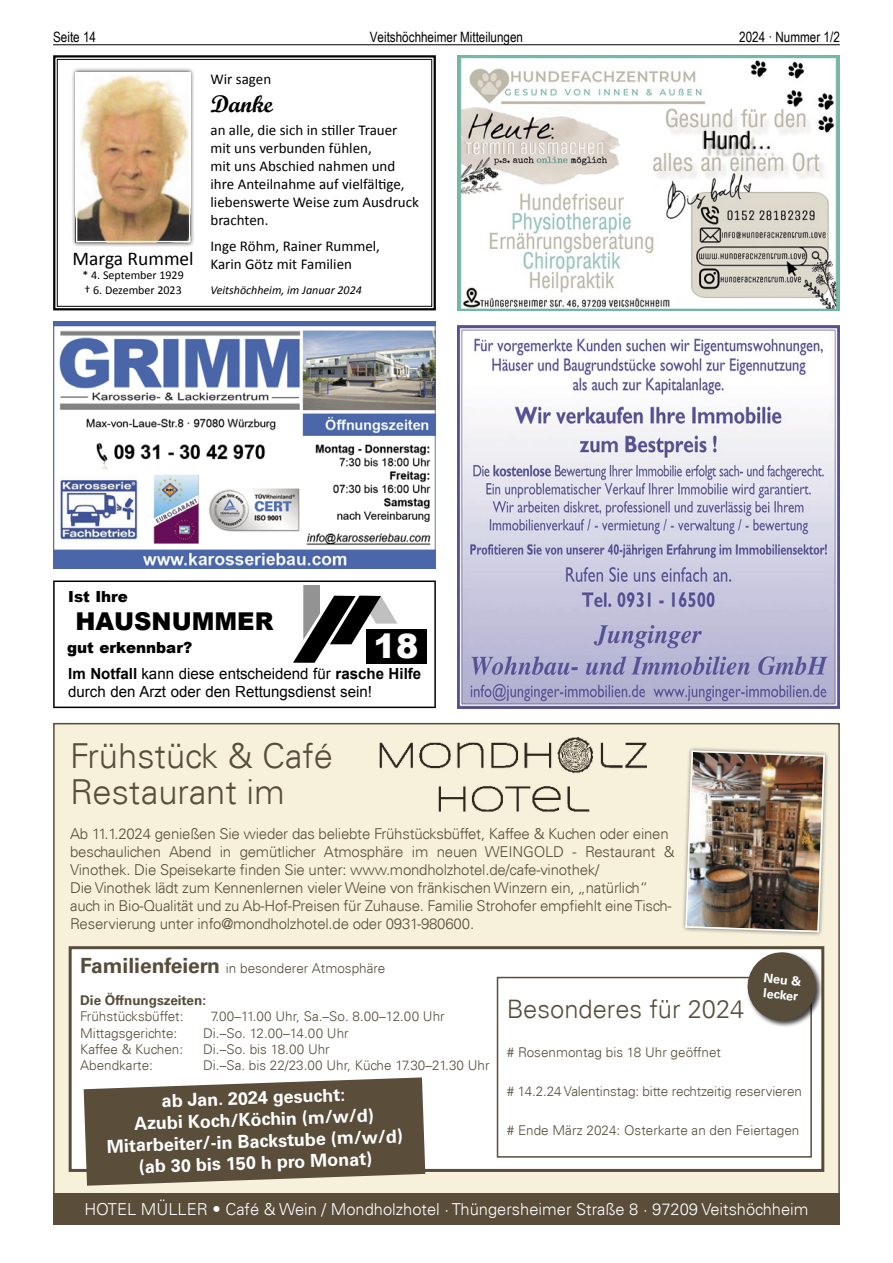
<style>
.page{position:relative;width:893px;height:1263px;background:#fff}
.page>*{position:absolute;margin:0;border:0;box-sizing:border-box;transform-origin:0 0}
.t1{font:300 34.5px/36px "Univers LT";color:#584d3b}
.t2{font:900 33.6px "Arial";color:#fff}
.t3{font:300 25.5px "Univers LT";color:#584d3b}
.t4{font:900 24.6px "Arial";color:#000}
.t5{font:24px "Script MT Bold";color:#000}
.t6{font:19.5px "Calibri";color:#000}
.t7{font:700 18px/21.6px "Univers LT";color:#fff;text-align:center}
.t8{font:300 16.5px "Univers LT";color:#fff}
.t9{font:15.3px/26.1px "Arial";color:#000}
.t10{font:900 15.3px "Arial";color:#000}
.t11{font:300 15px/18px "Univers LT";letter-spacing:-.015em;color:#584d3b}
.t12{font:15px/18px "Calibri";color:#000}
.t13{font:14.25px "Arial Narrow";color:#000}
.t14{font:300 13.5px "Univers LT";color:#584d3b}
.t15{font:700 13.5px "Univers LT";color:#584d3b}
.t16{font:700 12.6px/15.1px "Univers LT";color:#fff}
.t17{font:12px/14.4px "Calibri";color:#000}
.t18{font:italic 12px "Calibri";color:#000}
.s1{font-weight:900}
.s2{font-weight:700}
.s3{font-weight:700;font-size:21px}
</style>
<div class="page">
<hr style="left:53px;top:44px;width:787px;height:1px;background:#000">
<img style="left:457px;top:325px;width:383px;height:383px">
<div style="left:54px;top:724px;width:785px;height:500px;background:#f7f1dc"></div>
<img style="left:379px;top:738px;width:268px;height:74px">
<div style="left:681px;top:746px;width:148px;height:191px;background:#000;opacity:.5"></div>
<div style="left:70px;top:948px;width:753px;height:222px;background:#fff"></div>
<div style="left:69px;top:946px;width:755px;height:226px;border:3px solid #584d3b"></div>
<div style="left:53px;top:1193px;width:787px;height:32px;background:#5a4d3a"></div>
<svg style="left:84px;top:1077px;width:341px;height:109px;background:#6d614f"></svg>
<div style="left:497px;top:977px;width:315px;height:180px;border:2px solid #5a4d3a"></div>
<div style="left:746px;top:951px;width:77px;height:77px;background:#000;opacity:.75"></div>
<img style="left:684px;top:749px;width:142px;height:273px">
<svg style="left:53px;top:55px;width:383px;height:255px"></svg>
<div style="left:57px;top:59px;width:375px;height:248px;border:1px solid #000"></div>
<div style="left:71px;top:68px;width:124px;height:179px;background:#000;opacity:.75"></div>
<img style="left:79px;top:75px;width:108px;height:164px">
<div style="left:76px;top:72px;width:114px;height:170px;border:2px solid #fff"></div>
<img style="left:457px;top:55px;width:383px;height:256px">
<img style="left:53px;top:322px;width:383px;height:246px">
<svg style="left:53px;top:580px;width:383px;height:128px"></svg>
<svg style="left:293px;top:585px;width:104px;height:78px"></svg>
<div style="left:366px;top:629px;width:60px;height:34px;background:#000"></div>
<p class="t13" style="left:53px;top:27px;width:44px">Seite 14</p>
<p class="t13" style="left:370px;top:27px;width:155px">Veitshöchheimer Mitteilungen</p>
<p class="t13" style="left:739px;top:27px;width:102px">2024 · Nummer 1/2</p>
<h3 class="t6" style="left:73px;top:246px;width:123px">Marga Rummel</h3>
<p class="t17" style="left:83px;top:268px;width:103px">* 4. September 1929 † 6. Dezember 2023</p>
<p class="t12" style="left:210px;top:70px;width:62px">Wir sagen</p>
<h3 class="t5" style="left:210px;top:89px;width:64px">Danke</h3>
<p class="t12" style="left:210px;top:121px;width:210px">an alle, die sich in stiller Trauer mit uns verbunden fühlen,<br>mit uns Abschied nahmen und ihre Anteilnahme auf vielfältige, liebenswerte Weise zum Ausdruck brachten.</p>
<p class="t12" style="left:210px;top:237px;width:171px">Inge Röhm, Rainer Rummel,<br>Karin Götz mit Familien</p>
<p class="t18" style="left:210px;top:282px;width:153px">Veitshöchheim, im Januar 2024</p>
<p class="t10" style="left:68px;top:586px;width:61px">Ist Ihre</p>
<h3 class="t4" style="left:75px;top:603px;width:200px">HAUSNUMMER</h3>
<p class="t9" style="left:67px;top:635px;width:356px"><span class="s1">gut erkennbar?<br></span><span class="s2">Im Notfall</span> kann diese entscheidend für <span class="s2">rasche Hilfe</span></p>
<p class="t9" style="left:68px;top:679px;width:305px">durch den Arzt oder den Rettungsdienst sein!</p>
<h2 class="t2" style="left:374px;top:622px;width:46px">18</h2>
<h1 class="t1" style="left:70px;top:738px;width:264px">Frühstück &amp; Café<br>Restaurant im</h1>
<p class="t11" style="left:70px;top:825px;width:606px">Ab 11.1.2024 genießen Sie wieder das beliebte Frühstücksbüffet, Kaffee &amp; Kuchen oder einen beschaulichen Abend in gemütlicher Atmosphäre im neuen WEINGOLD - Restaurant &amp; Vinothek. Die Speisekarte finden Sie unter: www.mondholzhotel.de/cafe-vinothek/<br>Die Vinothek lädt zum Kennenlernen vieler Weine von fränkischen Winzern ein, „natürlich“ auch in Bio-Qualität und zu Ab-Hof-Preisen für Zuhause. Familie Strohofer empfiehlt eine Tisch-Reservierung unter info@mondholzhotel.de oder 0931-980600.</p>
<p class="t14" style="left:80px;top:960px;width:307px"><span class="s3">Familienfeiern</span> in besonderer Atmosphäre</p>
<p class="t15" style="left:80px;top:992px;width:127px">Die Öffnungszeiten:</p>
<p class="t14" style="left:80px;top:1008px;width:105px">Frühstücksbüffet:</p>
<p class="t14" style="left:211px;top:1008px;width:235px">7.00–11.00 Uhr, Sa.–So. 8.00–12.00 Uhr</p>
<p class="t14" style="left:80px;top:1025px;width:99px">Mittagsgerichte:</p>
<p class="t14" style="left:203px;top:1025px;width:147px">Di.–So. 12.00–14.00 Uhr</p>
<p class="t14" style="left:80px;top:1041px;width:104px">Kaffee &amp; Kuchen:</p>
<p class="t14" style="left:203px;top:1041px;width:128px">Di.–So. bis 18.00 Uhr</p>
<p class="t14" style="left:80px;top:1057px;width:74px">Abendkarte:</p>
<p class="t14" style="left:203px;top:1057px;width:288px">Di.–Sa. bis 22/23.00 Uhr, Küche 17.30–21.30 Uhr</p>
<p class="t16" style="left:764px;top:970px;width:39px;rotate:6deg">Neu &amp; lecker</p>
<h3 class="t3" style="left:507px;top:993px;width:239px">Besonderes für 2024</h3>
<p class="t14" style="left:507px;top:1044px;width:216px"># Rosenmontag bis 18 Uhr geöffnet</p>
<p class="t14" style="left:507px;top:1083px;width:297px"># 14.2.24 Valentinstag: bitte rechtzeitig reservieren</p>
<p class="t14" style="left:507px;top:1122px;width:294px"># Ende März 2024: Osterkarte an den Feiertagen</p>
<p class="t7" style="left:105px;top:1092px;width:298px;rotate:-2deg">ab Jan. 2024 gesucht:<br>Azubi Koch/Köchin (m/w/d)<br>Mitarbeiter/-in Backstube (m/w/d) (ab 30 bis 150 h pro Monat)</p>
<p class="t8" style="left:84px;top:1199px;width:726px">HOTEL MÜLLER • Café &amp; Wein / Mondholzhotel · Thüngersheimer Straße 8 · 97209 Veitshöchheim</p>
</div>
